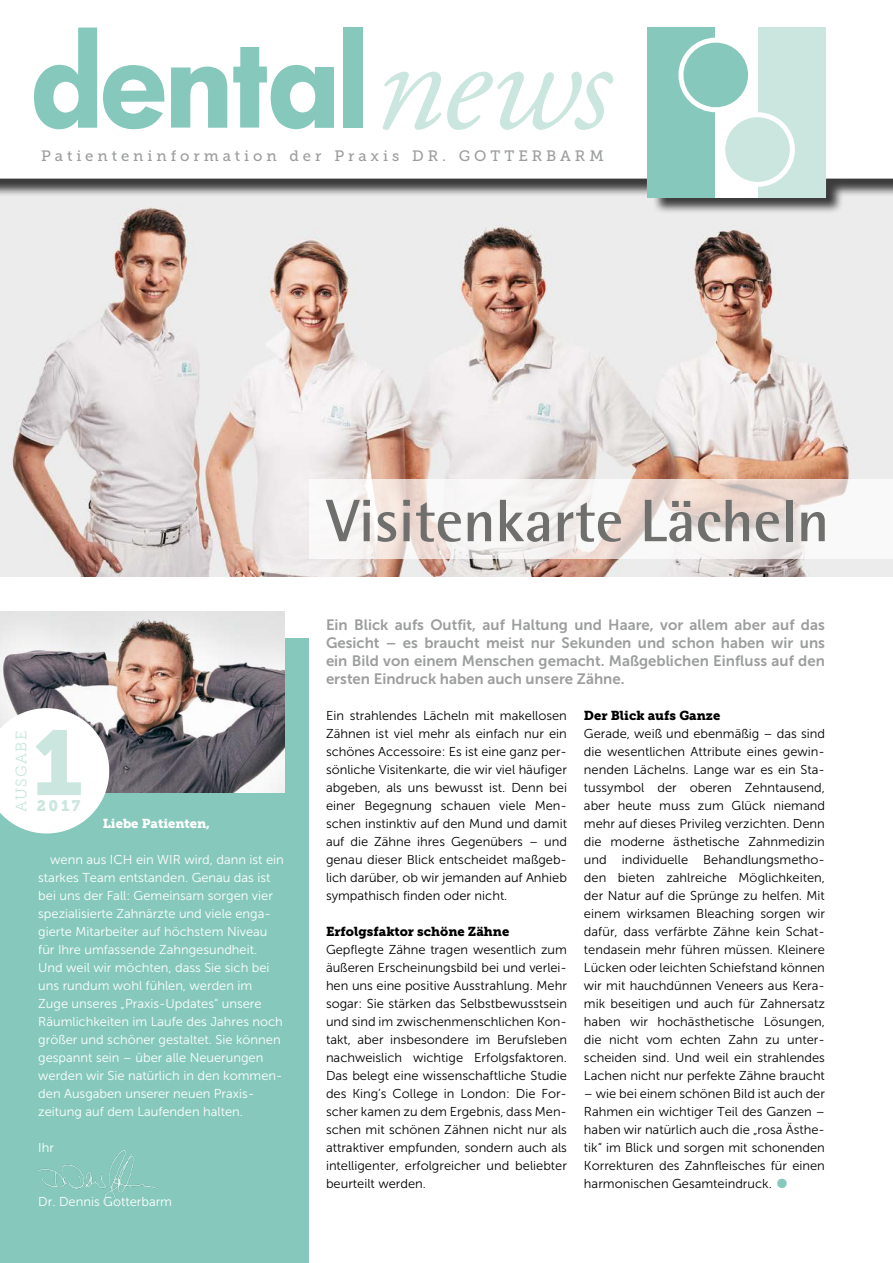
<style>
.page{position:relative;width:893px;height:1263px;background:#fff}
.page>*{position:absolute;margin:0;border:0;box-sizing:border-box;transform-origin:0 0}
.t1{font:800 135px "Futura BQ";letter-spacing:-.04em;color:#86c9bc}
.t2{font:91.05px "Museo Slab 900";color:#cae6df}
.t3{font:700 60px "Rotis Semi Sans";color:#6f6f6e}
.t4{font:33px "Museo Sans 300";color:#86c9bc}
.t5{font:15.15px "Museo Slab 300";letter-spacing:.085em;color:#cae6df}
.t6{font:15.15px "Museo Slab 900";color:#cae6df}
.t7{font:15px/18px "Museo Sans 700";color:#9c9d9d;text-align:justify}
.t8{font:15px "Museo Slab 500";letter-spacing:.26em;color:#9c9d9d}
.t9{font:12.9px/18px "Museo Sans 300";color:#000;text-align:justify}
.t10{font:12.9px/18px "Museo Sans 300";color:#fff}
.t11{font:12.9px "Museo Slab 900";color:#000}
.t12{font:12.9px "Museo Slab 900";color:#fff}
.s1{font-family:"Adobe Garamond";font-weight:400;font-style:italic;font-size:138px;color:#cae6df}
</style>
<div class="page">
<div style="left:0;top:638px;width:309px;height:625px;background:#86c9bc"></div>
<img style="left:0;top:612px;width:284px;height:180px">
<svg style="left:0;top:708px;width:109px;height:125px;background:#eff4f4"></svg>
<img style="left:38px;top:1150px;width:120px;height:56px">
<img style="left:0;top:214px;width:893px;height:362px">
<svg style="left:310px;top:479px;width:583px;height:79px;fill:#f6f4f3"></svg>
<div style="left:0;top:0;width:893px;height:214px;background:#ececec"></div>
<svg style="left:0;top:0;width:893px;height:195px;background:#f4f4f4"></svg>
<img style="left:618px;top:28px;width:245px;height:181px">
<div style="left:647px;top:28px;width:178px;height:170px;background:#fff"></div>
<div style="left:647px;top:28px;width:68px;height:170px;background:#86c9bc"></div>
<div style="left:681px;top:40px;width:70px;height:70px;background:#86c9bc;border-radius:50%"></div>
<div style="left:678px;top:38px;width:75px;height:74px;border:5px solid #fff;border-radius:50%"></div>
<div style="left:758px;top:28px;width:67px;height:170px;background:#cae6df"></div>
<div style="left:723px;top:115px;width:69px;height:69px;background:#cae6df;border-radius:50%"></div>
<div style="left:720px;top:112px;width:75px;height:75px;border:5px solid #fff;border-radius:50%"></div>
<h1 class="t1" style="left:28px;top:3px;width:583px">dental<span class="s1">news</span></h1>
<p class="t8" style="left:41px;top:147px;width:564px">Patienteninformation der Praxis DR. GOTTERBARM</p>
<p class="t5" style="left:13px;top:812px;width:83px;rotate:-90deg">AUSGABE</p>
<h2 class="t2" style="left:30px;top:710px;width:56px">1</h2>
<p class="t6" style="left:37px;top:797px;width:45px">2017</p>
<p class="t12" style="left:103px;top:816px;width:109px">Liebe Patienten,</p>
<p class="t10" style="left:38px;top:851px;width:247px;text-indent:12px">wenn aus ICH ein WIR wird, dann ist ein starkes Team entstanden. Genau das ist bei uns der Fall: Gemeinsam sorgen vier spezialisierte Zahnärzte und viele enga&shy;gierte Mitarbeiter auf höchstem Niveau für Ihre umfassende Zahngesundheit.<br>Und weil wir möchten, dass Sie sich bei uns rundum wohl fühlen, werden im Zuge unseres „Praxis-Updates“ unsere Räumlichkeiten im Laufe des Jahres noch größer und schöner gestaltet. Sie können gespannt sein – über alle Neuerungen werden wir Sie natürlich in den kommen&shy;den Ausgaben unserer neuen Praxis&shy;zeitung auf dem Laufenden halten.</p>
<p class="t10" style="left:38px;top:1139px;width:17px">Ihr</p>
<p class="t10" style="left:38px;top:1193px;width:135px">Dr. Dennis Gotterbarm</p>
<h3 class="t3" style="left:327px;top:484px;width:504px">Visitenkarte Lächeln</h3>
<p class="t7" style="left:326px;top:616px;width:500px">Ein Blick aufs Outfit, auf Haltung und Haare, vor allem aber auf das Gesicht – es braucht meist nur Sekunden und schon haben wir uns ein Bild von einem Menschen gemacht. Maßgeblichen Einfluss auf den ersten Eindruck haben auch unsere Zähne.</p>
<p class="t9" style="left:326px;top:707px;width:242px">Ein strahlendes Lächeln mit makellosen Zähnen ist viel mehr als einfach nur ein schönes Accessoire: Es ist eine ganz per&shy;sönliche Visitenkarte, die wir viel häufiger abgeben, als uns bewusst ist. Denn bei einer Begegnung schauen viele Men&shy;schen instinktiv auf den Mund und damit auf die Zähne ihres Gegenübers – und genau dieser Blick entscheidet maßgeb&shy;lich darüber, ob wir jemanden auf Anhieb sympathisch finden oder nicht.</p>
<p class="t11" style="left:326px;top:924px;width:185px">Erfolgsfaktor schöne Zähne</p>
<p class="t9" style="left:326px;top:941px;width:242px">Gepflegte Zähne tragen wesentlich zum äußeren Erscheinungsbild bei und verlei&shy;hen uns eine positive Ausstrahlung. Mehr sogar: Sie stärken das Selbstbewusstsein und sind im zwischenmenschlichen Kon&shy;takt, aber insbesondere im Berufsleben nachweislich wichtige Erfolgsfaktoren.<br>Das belegt eine wissenschaftliche Studie des King’s College in London: Die For&shy;scher kamen zu dem Ergebnis, dass Men&shy;schen mit schönen Zähnen nicht nur als attraktiver empfunden, sondern auch als intelligenter, erfolgreicher und beliebter beurteilt werden.</p>
<p class="t11" style="left:584px;top:708px;width:138px">Der Blick aufs Ganze</p>
<p class="t9" style="left:584px;top:725px;width:242px">Gerade, weiß und ebenmäßig – das sind die wesentlichen Attribute eines gewin&shy;nenden Lächelns. Lange war es ein Sta&shy;tussymbol der oberen Zehntausend, aber heute muss zum Glück niemand mehr auf dieses Privileg verzichten. Denn die moderne ästhetische Zahnmedizin und individuelle Behandlungsmetho&shy;den bieten zahlreiche Möglichkeiten, der Natur auf die Sprünge zu helfen. Mit einem wirksamen Bleaching sorgen wir dafür, dass verfärbte Zähne kein Schat&shy;tendasein mehr führen müssen. Kleinere Lücken oder leichten Schiefstand können wir mit hauchdünnen Veneers aus Kera&shy;mik beseitigen und auch für Zahnersatz haben wir hochästhetische Lösungen, die nicht vom echten Zahn zu unter&shy;scheiden sind. Und weil ein strahlendes Lachen nicht nur perfekte Zähne braucht</p>
<p class="t9" style="left:584px;top:1085px;width:242px">– wie bei einem schönen Bild ist auch der Rahmen ein wichtiger Teil des Ganzen – haben wir natürlich auch die „rosa Ästhe&shy;tik“ im Blick und sorgen mit schonenden Korrekturen des Zahnfleisches für einen harmonischen Gesamteindruck.</p>
<h3 class="t4" style="left:775px;top:1164px;width:15px">•</h3>
</div>
